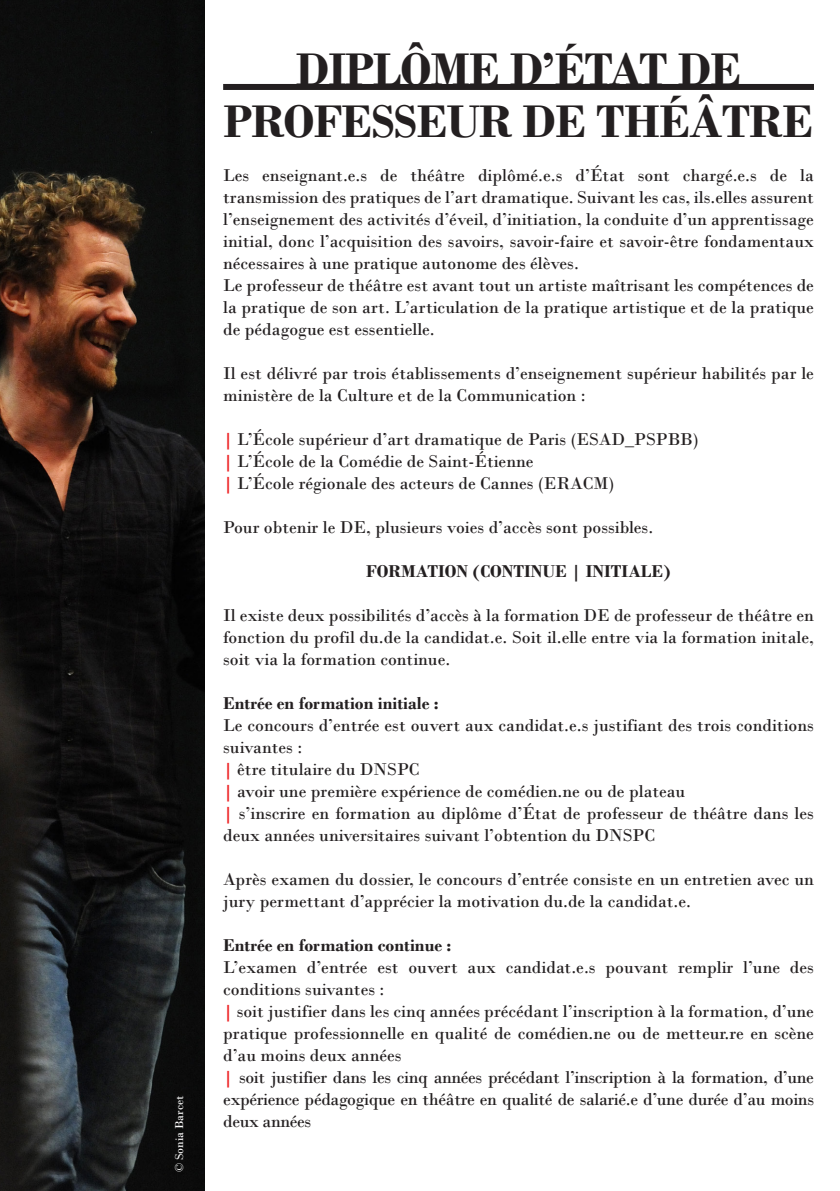
<style>
.page{position:relative;width:840px;height:1191px;background:#fff}
.page>*{position:absolute;margin:0;border:0;box-sizing:border-box;transform-origin:0 0}
.t1{font:700 48px/52px "Bodoni";letter-spacing:-.02em;color:#231f20;text-align:center}
.t2{font:18px/22px "Bodoni";color:#231f20;text-align:justify}
.t3{font:700 18px "Bodoni";color:#231f20}
.t4{font:12px "Bodoni";color:#fff}
.s1{font-weight:700;color:#ee2123}
</style>
<div class="page">
<img style="left:0;top:0;width:204px;height:1191px">
<div style="left:223px;top:84px;width:590px;height:6px;background:#231f20"></div>
<p class="t4" style="left:172px;top:1172px;width:78px;rotate:-90deg">© Sonia Barcet</p>
<p class="t1" style="left:224px;top:43px;width:590px">DIPLÔME D’ÉTAT DE<br>PROFESSEUR DE THÉÂTRE</p>
<p class="t2" style="left:223px;top:164px;width:592px">Les enseignant.e.s de théâtre diplômé.e.s d’État sont chargé.e.s de la transmission des pratiques de l’art dramatique. Suivant les cas, ils.elles assurent l’enseignement des activités d’éveil, d’initiation, la conduite d’un apprentissage initial, donc l’acquisition des savoirs, savoir-faire et savoir-être fondamentaux nécessaires à une pratique autonome des élèves.</p>
<p class="t2" style="left:223px;top:274px;width:592px">Le professeur de théâtre est avant tout un artiste maîtrisant les compétences de la pratique de son art. L’articulation de la pratique artistique et de la pratique de pédagogue est essentielle.</p>
<p class="t2" style="left:223px;top:362px;width:592px">Il est délivré par trois établissements d’enseignement supérieur habilités par le ministère de la Culture et de la Communication :</p>
<p class="t2" style="left:223px;top:428px;width:477px"><span class="s1">|</span> L’École supérieur d’art dramatique de Paris (ESAD_PSPBB)</p>
<p class="t2" style="left:223px;top:450px;width:312px"><span class="s1">|</span> L’École de la Comédie de Saint-Étienne</p>
<p class="t2" style="left:223px;top:472px;width:392px"><span class="s1">|</span> L’École régionale des acteurs de Cannes (ERACM)</p>
<p class="t2" style="left:223px;top:516px;width:431px">Pour obtenir le DE, plusieurs voies d’accès sont possibles.</p>
<p class="t3" style="left:366px;top:560px;width:306px">FORMATION (CONTINUE | INITIALE)</p>
<p class="t2" style="left:223px;top:604px;width:592px">Il existe deux possibilités d’accès à la formation DE de professeur de théâtre en fonction du profil du.de la candidat.e. Soit il.elle entre via la formation initale, soit via la formation continue.</p>
<p class="t3" style="left:223px;top:692px;width:217px">Entrée en formation initiale :</p>
<p class="t2" style="left:223px;top:714px;width:592px">Le concours d’entrée est ouvert aux candidat.e.s justifiant des trois conditions suivantes :</p>
<p class="t2" style="left:223px;top:758px;width:198px"><span class="s1">|</span> être titulaire du DNSPC</p>
<p class="t2" style="left:223px;top:780px;width:463px"><span class="s1">|</span> avoir une première expérience de comédien.ne ou de plateau</p>
<p class="t2" style="left:223px;top:802px;width:592px"><span class="s1">|</span> s’inscrire en formation au diplôme d’État de professeur de théâtre dans les deux années universitaires suivant l’obtention du DNSPC</p>
<p class="t2" style="left:223px;top:868px;width:592px">Après examen du dossier, le concours d’entrée consiste en un entretien avec un jury permettant d’apprécier la motivation du.de la candidat.e.</p>
<p class="t3" style="left:223px;top:934px;width:230px">Entrée en formation continue :</p>
<p class="t2" style="left:223px;top:956px;width:592px">L’examen d’entrée est ouvert aux candidat.e.s pouvant remplir l’une des conditions suivantes :</p>
<p class="t2" style="left:223px;top:1000px;width:592px"><span class="s1">|</span> soit justifier dans les cinq années précédant l’inscription à la formation, d’une pratique professionnelle en qualité de comédien.ne ou de metteur.re en scène d’au moins deux années</p>
<p class="t2" style="left:223px;top:1066px;width:592px"><span class="s1">|</span> soit justifier dans les cinq années précédant l’inscription à la formation, d’une expérience pédagogique en théâtre en qualité de salarié.e d’une durée d’au moins deux années</p>
</div>
